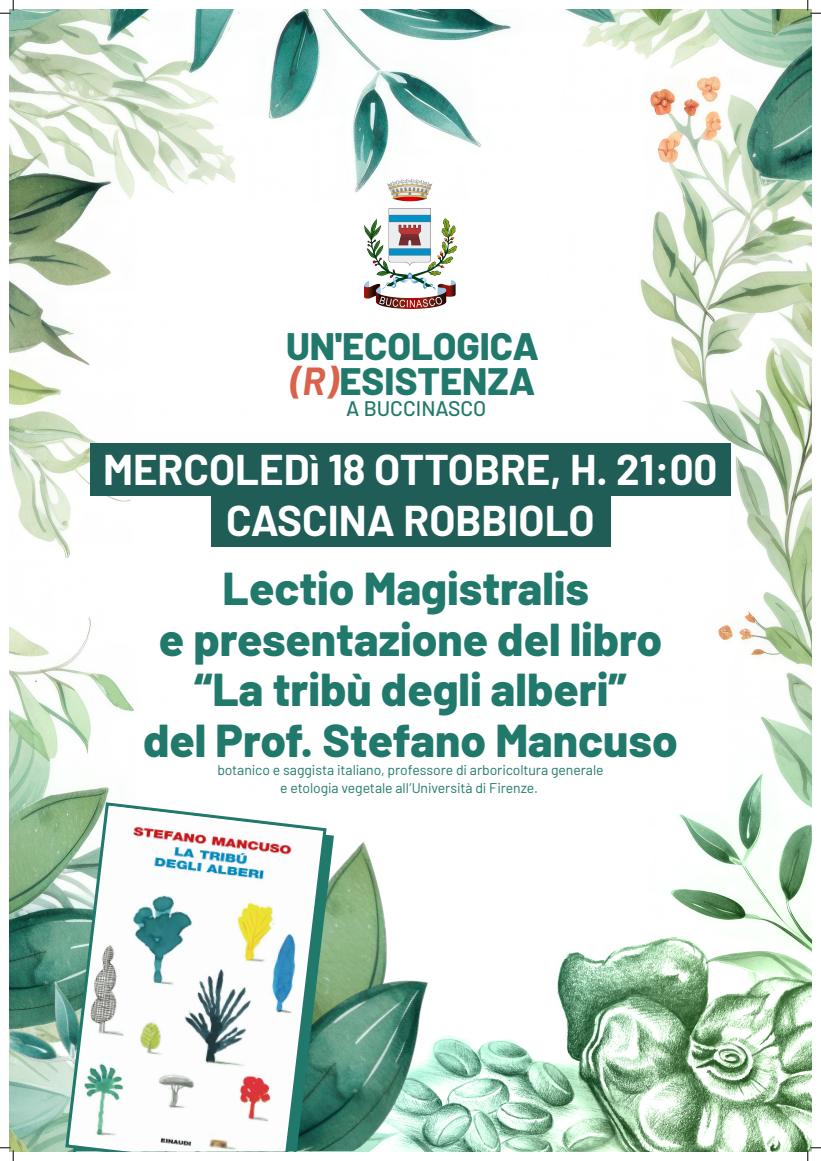
<style>
.page{position:relative;width:821px;height:1161px;background:#fff}
.page>*{position:absolute;margin:0;border:0;box-sizing:border-box;transform-origin:0 0}
.t1{font:800 46px/50.5px "Barlow";color:#21796b;text-align:center}
.t2{font:700 42px/50.4px "Barlow";color:#fff;text-align:center}
.t3{font:800 38.2px/34.1px "Barlow";color:#21796b}
.t4{font:500 21.08px "Barlow";color:#21796b}
.t5{font:14px/18px "Barlow";letter-spacing:-.01em;color:#21796b;text-align:center}
.s1{font-weight:700;font-style:italic;color:#da624a}
</style>
<div class="page">
<img style="left:10px;top:10px;width:800px;height:1140px">
<div style="left:90px;top:442px;width:640px;height:53px;background:#1f5d56"></div>
<div style="left:210px;top:489px;width:400px;height:58px;background:#1f5d56"></div>
<img style="left:335px;top:828px;width:140px;height:109px">
<img style="left:335px;top:937px;width:164px;height:213px">
<img style="left:10px;top:937px;width:53px;height:213px">
<svg style="left:328px;top:807px;width:7px;height:343px;background:#719f85"></svg>
<svg style="left:63px;top:800px;width:265px;height:350px"></svg>
<img style="left:70px;top:806px;width:251px;height:344px">
<svg style="left:0;top:0;width:14px;height:14px"></svg>
<svg style="left:0;top:1147px;width:14px;height:13px"></svg>
<svg style="left:807px;top:0;width:13px;height:14px"></svg>
<svg style="left:807px;top:1147px;width:13px;height:13px"></svg>
<h3 class="t3" style="left:286px;top:327px;width:254px">UN'ECOLOGICA <span class="s1">(R)</span>ESISTENZA</h3>
<h3 class="t4" style="left:346px;top:393px;width:141px">A BUCCINASCO</h3>
<h2 class="t2" style="left:103px;top:441px;width:615px">MERCOLEDì 18 OTTOBRE, H. 21:00<br>CASCINA ROBBIOLO</h2>
<h1 class="t1" style="left:143px;top:560px;width:535px">Lectio Magistralis<br>e presentazione del libro “La tribù degli alberi”<br>del Prof. Stefano Mancuso</h1>
<p class="t5" style="left:217px;top:759px;width:387px">botanico e saggista italiano, professore di arboricoltura generale e etologia vegetale all’Università di Firenze.</p>
</div>
